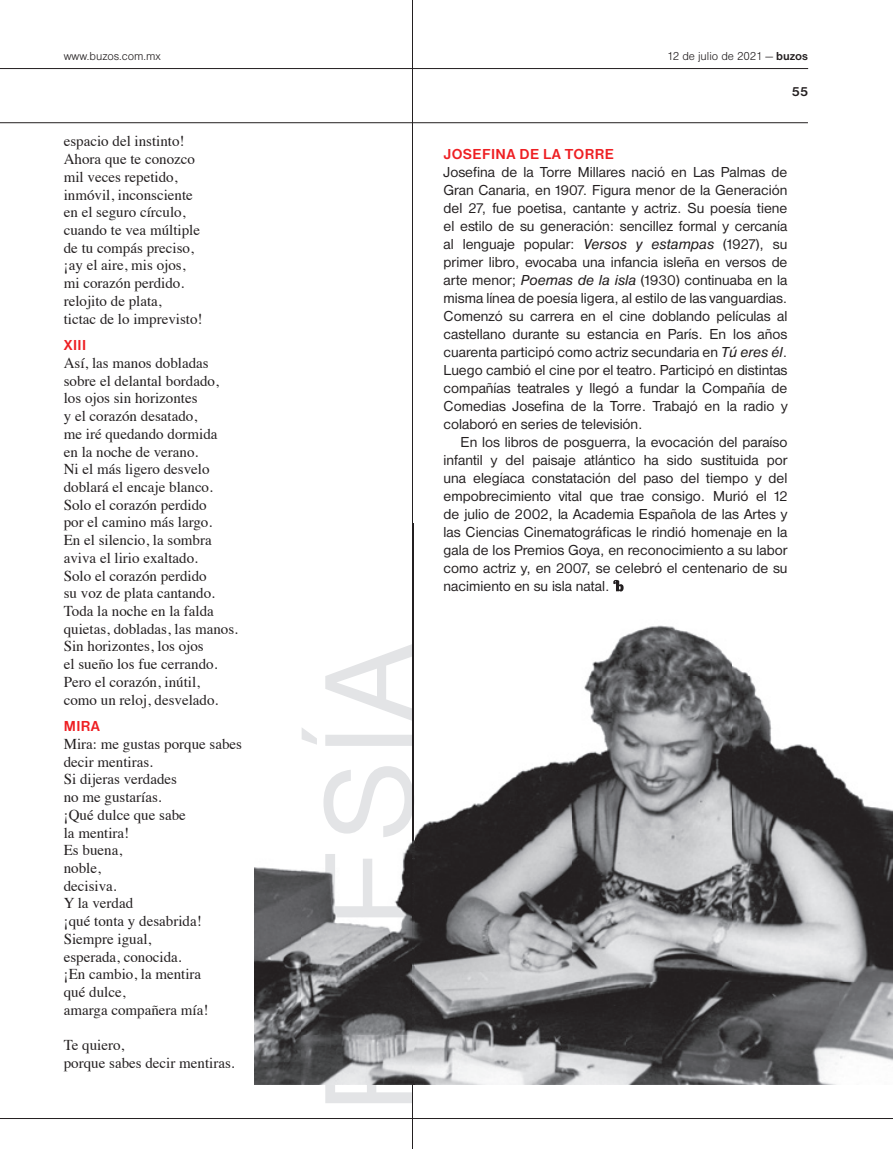
<style>
.page{position:relative;width:893px;height:1149px;background:#fff}
.page>*{position:absolute;margin:0;border:0;box-sizing:border-box;transform-origin:0 0}
.t1{font:15px/18px "Nimbus San D";color:#231f20;text-align:justify}
.t2{font:15px/17.7px "Times";color:#231f20}
.t3{font:700 15px "Nimbus Sans DOT";letter-spacing:.025em;color:#ee1f23}
.t4{font:700 13.5px "Nimbus Sans DOT";color:#231f20}
.t5{font:12px "Nimbus Sans DOT Ligh";color:#231f20}
.s1{font-family:"Nimbus Sans DOT";font-weight:700}
.s2{font-style:italic}
</style>
<div class="page">
<hr style="left:0;top:122px;width:808px;height:1px;background:#231f20">
<hr style="left:0;top:68px;width:808px;height:1px;background:#231f20">
<hr style="left:0;top:1117px;width:893px;height:1px;background:#231f20">
<hr style="left:412px;top:0;width:1px;height:1148px;background:#231f20">
<img style="left:589px;top:591px;width:161px;height:85px">
<img style="left:414px;top:676px;width:479px;height:407px">
<img style="left:413px;top:523px;width:1px;height:560px">
<img style="left:255px;top:728px;width:47px;height:355px">
<img style="left:302px;top:644px;width:111px;height:439px">
<svg style="left:613px;top:579px;width:11px;height:12px"></svg>
<p class="t5" style="left:64px;top:50px;width:99px">www.buzos.com.mx</p>
<p class="t5" style="left:667px;top:50px;width:142px">12 de julio de 2021 — <span class="s1">buzos</span></p>
<p class="t4" style="left:791px;top:84px;width:18px">55</p>
<p class="t2" style="left:64px;top:131px;width:140px">espacio del instinto!<br>Ahora que te conozco mil veces repetido, inmóvil, inconsciente en el seguro círculo, cuando te vea múltiple de tu compás preciso, ¡ay el aire, mis ojos, mi corazón perdido. relojito de plata,<br>tictac de lo imprevisto!</p>
<p class="t3" style="left:64px;top:337px;width:24px">XIII</p>
<p class="t2" style="left:64px;top:352px;width:176px">Así, las manos dobladas sobre el delantal bordado, los ojos sin horizontes<br>y el corazón desatado,<br>me iré quedando dormida<br>en la noche de verano.<br>Ni el más ligero desvelo doblará el encaje blanco.<br>Solo el corazón perdido<br>por el camino más largo.<br>En el silencio, la sombra aviva el lirio exaltado.<br>Solo el corazón perdido<br>su voz de plata cantando.<br>Toda la noche en la falda quietas, dobladas, las manos.<br>Sin horizontes, los ojos<br>el sueño los fue cerrando.<br>Pero el corazón, inútil,<br>como un reloj, desvelado.</p>
<p class="t3" style="left:64px;top:717px;width:38px">MIRA</p>
<p class="t2" style="left:64px;top:733px;width:180px">Mira: me gustas porque sabes decir mentiras.<br>Si dijeras verdades<br>no me gustarías.<br>¡Qué dulce que sabe<br>la mentira!<br>Es buena,<br>noble,<br>decisiva.<br>Y la verdad<br>¡qué tonta y desabrida!<br>Siempre igual,<br>esperada, conocida.<br>¡En cambio, la mentira<br>qué dulce,<br>amarga compañera mía!</p>
<p class="t2" style="left:64px;top:1034px;width:172px">Te quiero,<br>porque sabes decir mentiras.</p>
<p class="t3" style="left:444px;top:146px;width:172px">JOSEFINA DE LA TORRE</p>
<p class="t1" style="left:444px;top:163px;width:345px">Josefina de la Torre Millares nació en Las Palmas de Gran Canaria, en 1907. Figura menor de la Generación del 27, fue poetisa, cantante y actriz. Su poesía tiene el estilo de su generación: sencillez formal y cercanía al lenguaje popular: <span class="s2">Versos y estampas</span> (1927), su primer libro, evocaba una infancia isleña en versos de arte menor; <span class="s2">Poemas de la isla</span> (1930) continuaba en la misma línea de poesía ligera, al estilo de las vanguardias.<br>Comenzó su carrera en el cine doblando películas al castellano durante su estancia en París. En los años cuarenta participó como actriz secundaria en <span class="s2">Tú eres él</span>.<br>Luego cambió el cine por el teatro. Participó en distintas compañías teatrales y llegó a fundar la Compañía de Comedias Josefina de la Torre. Trabajó en la radio y colaboró en series de televisión.</p>
<p class="t1" style="left:444px;top:433px;width:345px;text-indent:17px">En los libros de posguerra, la evocación del paraíso infantil y del paisaje atlántico ha sido sustituida por una elegíaca constatación del paso del tiempo y del empobrecimiento vital que trae consigo. Murió el 12 de julio de 2002, la Academia Española de las Artes y las Ciencias Cinematográficas le rindió homenaje en la gala de los Premios Goya, en reconocimiento a su labor como actriz y, en 2007, se celebró el centenario de su nacimiento en su isla natal.</p>
</div>
